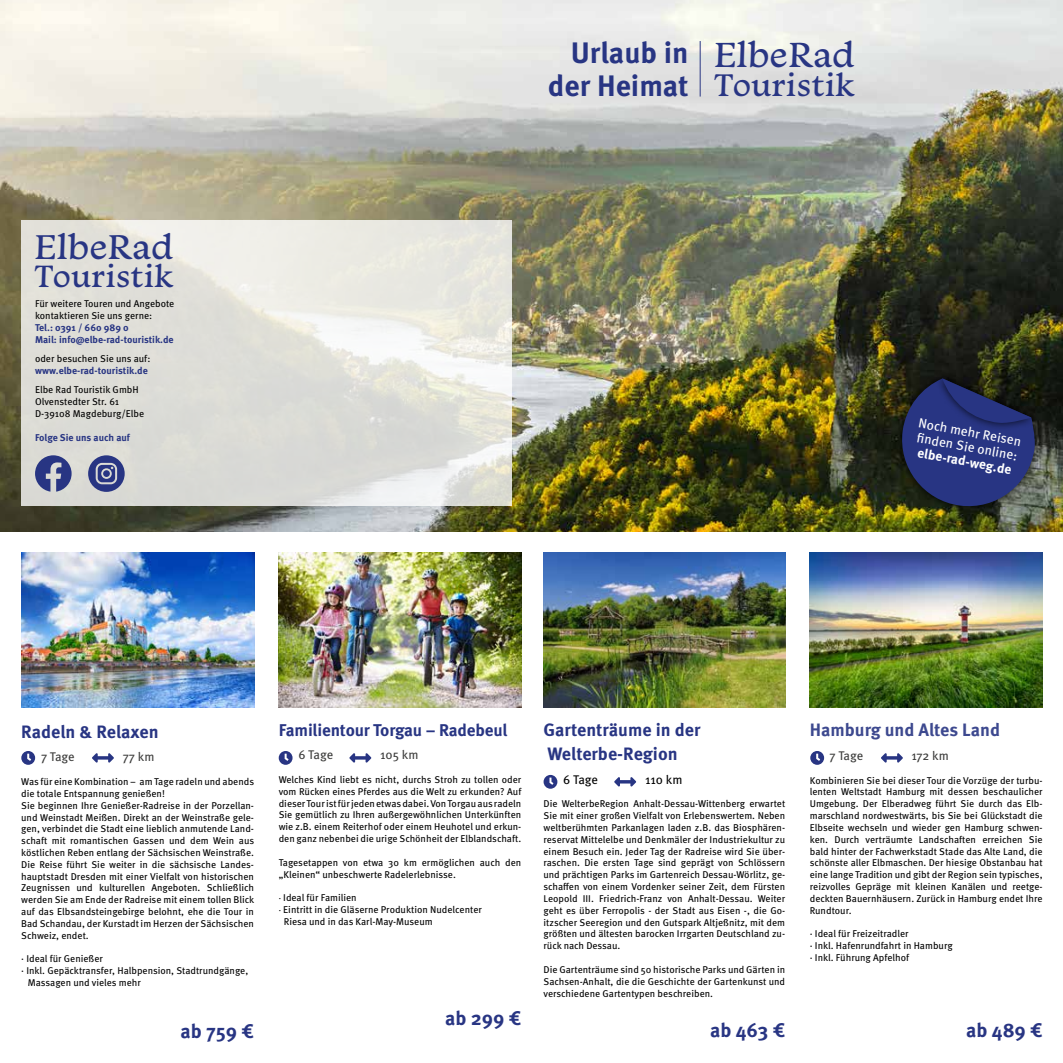
<style>
.page{position:relative;width:1063px;height:1063px;background:#fff}
.page>*{position:absolute;margin:0;border:0;box-sizing:border-box;transform-origin:0 0}
.t1{font:36.5px "Monarcha";color:#283583}
.t2{font:36px "Monarcha";color:#283583}
.t3{font:32.75px "Monarcha";color:#283583}
.t4{font:32.25px "Monarcha";color:#283583}
.t5{font:700 29.62px/32.5px "Meta Pro";color:#283583;text-align:right}
.t6{font:700 19.75px "Meta Pro";letter-spacing:-.005em;color:#283583}
.t7{font:700 17.88px/23.6px "Meta Pro";color:#283583}
.t8{font:700 17.88px "Meta Pro";color:#3d498f}
.t9{font:700 17px "Meta Pro";letter-spacing:-.01em;color:#283583}
.t10{font:13.38px/14.8px "Meta Pro";color:#fff}
.t11{font:700 13.38px "Meta Pro";color:#fff}
.t12{font:12.5px "Meta Pro";letter-spacing:-.005em;color:#3c3c3b}
.t13{font:12.5px "Meta Pro";color:#000}
.t14{font:9.88px/11.9px "Meta Pro";color:#000}
.t15{font:700 9.88px/11.9px "Meta Pro";color:#283583}
.s1{font-family:"Proxima Soft";font-weight:500}
</style>
<div class="page">
<img style="left:0;top:0;width:1063px;height:531px">
<hr style="left:700px;top:41px;width:1px;height:56px;background:#283583">
<img style="left:544px;top:552px;width:241px;height:155px">
<img style="left:810px;top:552px;width:233px;height:155px">
<svg style="left:544px;top:775px;width:13px;height:14px"></svg>
<svg style="left:810px;top:751px;width:14px;height:14px"></svg>
<svg style="left:614px;top:777px;width:22px;height:10px"></svg>
<svg style="left:881px;top:753px;width:22px;height:10px"></svg>
<img style="left:21px;top:552px;width:233px;height:155px">
<svg style="left:21px;top:751px;width:14px;height:14px"></svg>
<svg style="left:279px;top:751px;width:14px;height:14px"></svg>
<svg style="left:92px;top:753px;width:22px;height:10px"></svg>
<svg style="left:349px;top:753px;width:22px;height:10px"></svg>
<img style="left:278px;top:552px;width:243px;height:155px">
<div style="left:894px;top:371px;width:148px;height:143px;background:#000;opacity:.75"></div>
<div style="left:935px;top:372px;width:103px;height:59px;background:#000;opacity:.75"></div>
<svg style="left:898px;top:378px;width:138px;height:132px;background:#283262"></svg>
<svg style="left:21px;top:221px;width:490px;height:285px;background:#e2e2dc"></svg>
<svg style="left:88px;top:455px;width:37px;height:37px"></svg>
<svg style="left:35px;top:455px;width:37px;height:37px"></svg>
<h2 class="t2" style="left:35px;top:223px;width:140px">ElbeRad</h2>
<h3 class="t4" style="left:35px;top:255px;width:140px">Touristik</h3>
<p class="t14" style="left:35px;top:298px;width:141px">Für weitere Touren und Angebote kontaktieren Sie uns gerne:</p>
<p class="t15" style="left:35px;top:322px;width:140px">Tel.: 0391 / 660 989 0<br>Mail: info@elbe-rad-touristik.de</p>
<p class="t14" style="left:35px;top:353px;width:117px">oder besuchen Sie uns auf:</p>
<p class="t15" style="left:35px;top:365px;width:114px">www.elbe-rad-touristik.de</p>
<p class="t14" style="left:35px;top:384px;width:111px">Elbe Rad Touristik GmbH<br>Olvenstedter Str. 61<br>D-39108 Magdeburg/Elbe</p>
<p class="t15" style="left:35px;top:432px;width:96px">Folge Sie uns auch auf</p>
<h3 class="t5" style="left:548px;top:38px;width:142px">Urlaub in der Heimat</h3>
<h1 class="t1" style="left:714px;top:31px;width:142px">ElbeRad</h1>
<h3 class="t3" style="left:714px;top:64px;width:142px">Touristik</h3>
<h3 class="t10" style="left:920px;top:416px;width:106px;rotate:10deg">Noch mehr Reisen fi nden Sie online:</h3>
<h3 class="t11" style="left:919px;top:444px;width:97px;rotate:10deg">elbe-rad-weg.de</h3>
<h3 class="t7" style="left:21px;top:720px;width:139px">Radeln &amp; Relaxen</h3>
<p class="t12" style="left:41px;top:749px;width:35px">7 Tage</p>
<p class="t12" style="left:123px;top:749px;width:33px">77 km</p>
<p class="t14" style="left:21px;top:776px;width:235px">Was für eine Kombination – am Tage radeln und abends die totale Entspannung genießen!<br>Sie beginnen Ihre Genießer-Radreise in der Porzellan&shy;und Weinstadt Meißen. Direkt an der Weinstraße gele&shy;gen, verbindet die Stadt eine lieblich anmutende Land&shy;schaft mit romantischen Gassen und dem Wein aus köstlichen Reben entlang der Sächsischen Weinstraße.<br>Die Reise führt Sie weiter in die sächsische Landes&shy;hauptstadt Dresden mit einer Vielfalt von historischen Zeugnissen und kulturellen Angeboten. Schließlich werden Sie am Ende der Radreise mit einem tollen Blick auf das Elbsandsteingebirge belohnt, ehe die Tour in Bad Schandau, der Kurstadt im Herzen der Sächsischen Schweiz, endet.</p>
<p class="t14" style="left:21px;top:953px;width:83px">· Ideal für Genießer</p>
<p class="t14" style="left:21px;top:965px;width:228px">· Inkl. Gepäcktransfer, Halbpension, Stadtrundgänge,</p>
<p class="t14" style="left:28px;top:977px;width:114px">Massagen und vieles mehr</p>
<h3 class="t6" style="left:181px;top:1019px;width:75px">ab 759 €</h3>
<h3 class="t9" style="left:279px;top:719px;width:230px">Familientour Torgau – Radebeul</h3>
<p class="t12" style="left:298px;top:747px;width:36px">6 Tage</p>
<p class="t12" style="left:380px;top:747px;width:40px">105 km</p>
<p class="t14" style="left:279px;top:774px;width:244px;text-align:justify">Welches Kind liebt es nicht, durchs Stroh zu tollen oder vom Rücken eines Pferdes aus die Welt zu erkunden? Auf dieser Tour ist für jeden etwas dabei. Von Torgau aus radeln Sie gemütlich zu Ihren außergewöhnlichen Unterkünften wie z.B. einem Reiterhof oder einem Heuhotel und erkun&shy;den ganz nebenbei die urige Schönheit der Elblandschaft.</p>
<p class="t14" style="left:279px;top:857px;width:244px">Tagesetappen von etwa 30 km ermöglichen auch den „Kleinen“ unbeschwerte Radelerlebnisse.</p>
<p class="t14" style="left:279px;top:892px;width:80px"><span class="s1">·</span> Ideal für Familien</p>
<p class="t14" style="left:279px;top:904px;width:205px"><span class="s1">·</span> Eintritt in die Gläserne Produktion Nudelcenter</p>
<p class="t14" style="left:284px;top:916px;width:151px">Riesa und in das Karl-May-Museum</p>
<h3 class="t6" style="left:445px;top:1006px;width:78px">ab 299 €</h3>
<h3 class="t7" style="left:544px;top:719px;width:158px">Gartenträume in der<br>Welterbe-Region</h3>
<p class="t13" style="left:563px;top:771px;width:36px">6 Tage</p>
<p class="t13" style="left:645px;top:771px;width:39px">110 km</p>
<p class="t14" style="left:544px;top:798px;width:243px;text-align:justify">Die WelterbeRegion Anhalt-Dessau-Wittenberg erwartet Sie mit einer großen Vielfalt von Erlebenswertem. Neben weltberühmten Parkanlagen laden z.B. das Biosphären&shy;reservat Mittelelbe und Denkmäler der Industriekultur zu einem Besuch ein. Jeder Tag der Radreise wird Sie über&shy;raschen. Die ersten Tage sind geprägt von Schlössern und prächtigen Parks im Gartenreich Dessau-Wörlitz, ge&shy;schaffen von einem Vordenker seiner Zeit, dem Fürsten Leopold III. Friedrich-Franz von Anhalt-Dessau. Weiter geht es über Ferropolis - der Stadt aus Eisen -, die Go&shy;itzscher Seeregion und den Gutspark Altjeßnitz, mit dem größten und ältesten barocken Irrgarten Deutschland zu&shy;rück nach Dessau.</p>
<p class="t14" style="left:544px;top:964px;width:243px;text-align:justify">Die Gartenträume sind 50 historische Parks und Gärten in Sachsen-Anhalt, die die Geschichte der Gartenkunst und verschiedene Gartentypen beschreiben.</p>
<h3 class="t6" style="left:710px;top:1017px;width:77px">ab 463 €</h3>
<h3 class="t8" style="left:810px;top:719px;width:192px">Hamburg und Altes Land</h3>
<p class="t12" style="left:830px;top:748px;width:35px">7 Tage</p>
<p class="t12" style="left:911px;top:748px;width:39px">172 km</p>
<p class="t14" style="left:810px;top:775px;width:234px;text-align:justify">Kombinieren Sie bei dieser Tour die Vorzüge der turbu&shy;lenten Weltstadt Hamburg mit dessen beschaulicher Umgebung. Der Elberadweg führt Sie durch das Elb&shy;marschland nordwestwärts, bis Sie bei Glückstadt die Elbseite wechseln und wieder gen Hamburg schwen&shy;ken. Durch verträumte Landschaften erreichen Sie bald hinter der Fachwerkstadt Stade das Alte Land, die schönste aller Elbmaschen. Der hiesige Obstanbau hat eine lange Tradition und gibt der Region sein typisches, reizvolles Gepräge mit kleinen Kanälen und reetge&shy;deckten Bauernhäusern. Zurück in Hamburg endet Ihre Rundtour.</p>
<p class="t14" style="left:810px;top:928px;width:144px">· Ideal für Freizeitradler<br>· Inkl. Hafenrundfahrt in Hamburg · Inkl. Führung Apfelhof</p>
<h3 class="t6" style="left:966px;top:1018px;width:78px">ab 489 €</h3>
</div>
